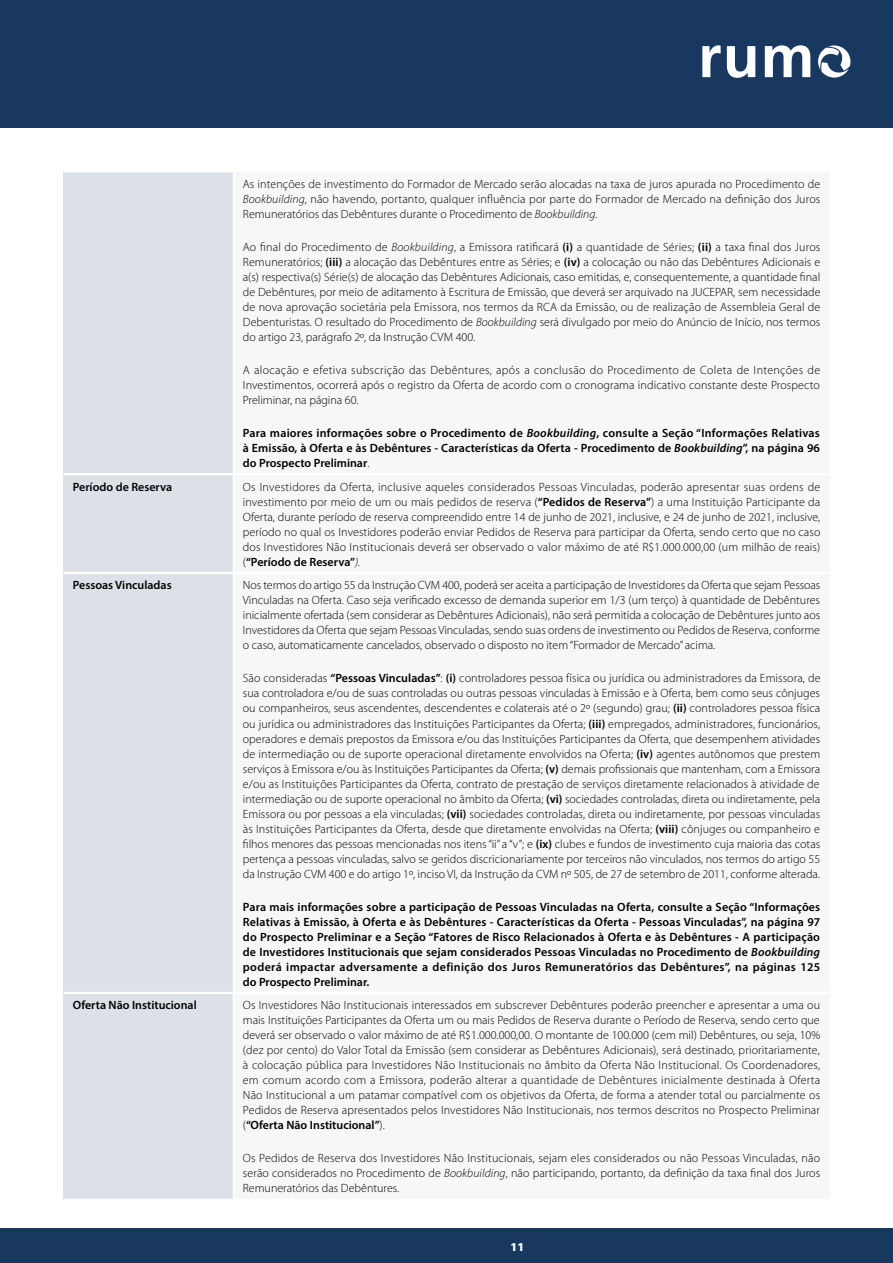
<style>
.page{position:relative;width:893px;height:1263px;background:#fff}
.page>*{position:absolute;margin:0;border:0;box-sizing:border-box;transform-origin:0 0}
.t1{font:300 12px/15px "Myriad Pro";color:#000;text-align:justify}
.t2{font:600 12px/15px "Myriad Pro";color:#000;text-align:justify}
.t3{font:900 12px "Myriad Pro";color:#fff}
.s1{font-style:italic}
.s2{font-weight:600}
.s3{font-weight:300}
</style>
<div class="page">
<div style="left:0;top:0;width:893px;height:128px;background:#183860"></div>
<div style="left:0;top:1229px;width:893px;height:34px;background:#183860"></div>
<svg style="left:702px;top:45px;width:19px;height:32px"></svg>
<svg style="left:727px;top:46px;width:28px;height:32px"></svg>
<svg style="left:765px;top:45px;width:45px;height:32px"></svg>
<svg style="left:818px;top:46px;width:32px;height:32px"></svg>
<div style="left:234px;top:171px;width:595px;height:303px;background:#f6f7f9"></div>
<div style="left:234px;top:474px;width:595px;height:99px;background:#f6f7f9"></div>
<div style="left:234px;top:573px;width:595px;height:420px;background:#f6f7f9"></div>
<div style="left:234px;top:993px;width:595px;height:207px;background:#f6f7f9"></div>
<div style="left:64px;top:171px;width:170px;height:303px;background:#dce1e7"></div>
<div style="left:64px;top:474px;width:170px;height:99px;background:#dce1e7"></div>
<div style="left:64px;top:573px;width:170px;height:420px;background:#dce1e7"></div>
<div style="left:64px;top:993px;width:170px;height:207px;background:#dce1e7"></div>
<hr style="left:64px;top:170px;width:170px;height:2px;background:#fff">
<hr style="left:234px;top:170px;width:595px;height:2px;background:#fff">
<hr style="left:233px;top:172px;width:2px;height:301px;background:#fff">
<hr style="left:64px;top:473px;width:170px;height:2px;background:#fff">
<hr style="left:234px;top:473px;width:595px;height:2px;background:#fff">
<hr style="left:233px;top:475px;width:2px;height:97px;background:#fff">
<hr style="left:64px;top:572px;width:170px;height:2px;background:#fff">
<hr style="left:234px;top:572px;width:595px;height:2px;background:#fff">
<hr style="left:233px;top:574px;width:2px;height:418px;background:#fff">
<hr style="left:64px;top:992px;width:170px;height:2px;background:#fff">
<hr style="left:234px;top:992px;width:595px;height:2px;background:#fff">
<hr style="left:233px;top:994px;width:2px;height:205px;background:#fff">
<hr style="left:64px;top:1199px;width:170px;height:2px;background:#fff">
<hr style="left:234px;top:1199px;width:595px;height:2px;background:#fff">
<p class="t1" style="left:243px;top:176px;width:579px">As intenções de investimento do Formador de Mercado serão alocadas na taxa de juros apurada no Procedimento de <span class="s1">Bookbuilding</span>, não havendo, portanto, qualquer infuência por parte do Formador de Mercado na defnição dos Juros Remuneratórios das Debêntures durante o Procedimento de <span class="s1">Bookbuilding</span>.</p>
<p class="t1" style="left:243px;top:239px;width:579px">Ao fnal do Procedimento de <span class="s1">Bookbuilding</span>, a Emissora ratifcará <span class="s2">(i)</span> a quantidade de Séries; <span class="s2">(ii)</span> a taxa fnal dos Juros Remuneratórios; <span class="s2">(iii)</span> a alocação das Debêntures entre as Séries; e <span class="s2">(iv)</span> a colocação ou não das Debêntures Adicionais e a(s) respectiva(s) Série(s) de alocação das Debêntures Adicionais, caso emitidas, e, consequentemente, a quantidade fnal de Debêntures, por meio de aditamento à Escritura de Emissão, que deverá ser arquivado na JUCEPAR, sem necessidade de nova aprovação societária pela Emissora, nos termos da RCA da Emissão, ou de realização de Assembleia Geral de Debenturistas. O resultado do Procedimento de <span class="s1">Bookbuilding</span> será divulgado por meio do Anúncio de Início, nos termos do artigo 23, parágrafo 2º, da Instrução CVM 400.</p>
<p class="t1" style="left:243px;top:362px;width:579px">A alocação e efetiva subscrição das Debêntures, após a conclusão do Procedimento de Coleta de Intenções de Investimentos, ocorrerá após o registro da Oferta de acordo com o cronograma indicativo constante deste Prospecto Preliminar, na página 60.</p>
<p class="t2" style="left:243px;top:425px;width:579px">Para maiores informações sobre o Procedimento de <span class="s1">Bookbuilding</span>, consulte a Seção “Informações Relativas à Emissão, à Oferta e às Debêntures - Características da Oferta - Procedimento de <span class="s1">Bookbuilding</span>”, na página 96 do Prospecto Preliminar<span class="s3">.</span></p>
<p class="t2" style="left:73px;top:479px;width:101px">Período de Reserva</p>
<p class="t1" style="left:243px;top:479px;width:579px">Os Investidores da Oferta, inclusive aqueles considerados Pessoas Vinculadas, poderão apresentar suas ordens de investimento por meio de um ou mais pedidos de reserva (<span class="s2">“Pedidos de Reserva”</span>) a uma Instituição Participante da Oferta, durante período de reserva compreendido entre 14 de junho de 2021, inclusive, e 24 de junho de 2021, inclusive, período no qual os Investidores poderão enviar Pedidos de Reserva para participar da Oferta, sendo certo que no caso dos Investidores Não Institucionais deverá ser observado o valor máximo de até R$1.000.000,00 (um milhão de reais) (<span class="s2">“Período de Reserva”</span><span class="s1">).</span></p>
<p class="t2" style="left:73px;top:578px;width:100px">Pessoas Vinculadas</p>
<p class="t1" style="left:243px;top:578px;width:579px">Nos termos do artigo 55 da Instrução CVM 400, poderá ser aceita a participação de Investidores da Oferta que sejam Pessoas Vinculadas na Oferta. Caso seja verifcado excesso de demanda superior em 1/3 (um terço) à quantidade de Debêntures inicialmente ofertada (sem considerar as Debêntures Adicionais), não será permitida a colocação de Debêntures junto aos Investidores da Oferta que sejam Pessoas Vinculadas, sendo suas ordens de investimento ou Pedidos de Reserva, conforme o caso, automaticamente cancelados, observado o disposto no item “Formador de Mercado” acima.</p>
<p class="t1" style="left:243px;top:671px;width:579px">São consideradas <span class="s2">“Pessoas Vinculadas”</span>: <span class="s2">(i)</span> controladores pessoa física ou jurídica ou administradores da Emissora, de sua controladora e/ou de suas controladas ou outras pessoas vinculadas à Emissão e à Oferta, bem como seus cônjuges ou companheiros, seus ascendentes, descendentes e colaterais até o 2º (segundo) grau; <span class="s2">(ii)</span> controladores pessoa física ou jurídica ou administradores das Instituições Participantes da Oferta; <span class="s2">(iii)</span> empregados, administradores, funcionários, operadores e demais prepostos da Emissora e/ou das Instituições Participantes da Oferta, que desempenhem atividades de intermediação ou de suporte operacional diretamente envolvidos na Oferta; <span class="s2">(iv)</span> agentes autônomos que prestem serviços à Emissora e/ou às Instituições Participantes da Oferta; <span class="s2">(v)</span> demais profssionais que mantenham, com a Emissora e/ou as Instituições Participantes da Oferta, contrato de prestação de serviços diretamente relacionados à atividade de intermediação ou de suporte operacional no âmbito da Oferta; <span class="s2">(vi)</span> sociedades controladas, direta ou indiretamente, pela Emissora ou por pessoas a ela vinculadas; <span class="s2">(vii)</span> sociedades controladas, direta ou indiretamente, por pessoas vinculadas às Instituições Participantes da Oferta, desde que diretamente envolvidas na Oferta; <span class="s2">(viii)</span> cônjuges ou companheiro e flhos menores das pessoas mencionadas nos itens “ii” a “v”; e <span class="s2">(ix)</span> clubes e fundos de investimento cuja maioria das cotas pertença a pessoas vinculadas, salvo se geridos discricionariamente por terceiros não vinculados, nos termos do artigo 55 da Instrução CVM 400 e do artigo 1º, inciso VI, da Instrução da CVM nº 505, de 27 de setembro de 2011, conforme alterada.</p>
<p class="t2" style="left:243px;top:899px;width:579px">Para mais informações sobre a participação de Pessoas Vinculadas na Oferta, consulte a Seção “Informações Relativas à Emissão, à Oferta e às Debêntures - Características da Oferta - Pessoas Vinculadas”, na página 97 do Prospecto Preliminar e a Seção “Fatores de Risco Relacionados à Oferta e às Debêntures - A participação de Investidores Institucionais que sejam considerados Pessoas Vinculadas no Procedimento de <span class="s1">Bookbuilding </span>poderá impactar adversamente a definição dos Juros Remuneratórios das Debêntures”, na páginas 125 do Prospecto Preliminar.</p>
<p class="t2" style="left:73px;top:997px;width:125px">Oferta Não Institucional</p>
<p class="t1" style="left:243px;top:998px;width:579px">Os Investidores Não Institucionais interessados em subscrever Debêntures poderão preencher e apresentar a uma ou mais Instituições Participantes da Oferta um ou mais Pedidos de Reserva durante o Período de Reserva, sendo certo que deverá ser observado o valor máximo de até R$1.000.000,00. O montante de 100.000 (cem mil) Debêntures, ou seja, 10% (dez por cento) do Valor Total da Emissão (sem considerar as Debêntures Adicionais), será destinado, prioritariamente, à colocação pública para Investidores Não Institucionais no âmbito da Oferta Não Institucional. Os Coordenadores, em comum acordo com a Emissora, poderão alterar a quantidade de Debêntures inicialmente destinada à Oferta Não Institucional a um patamar compatível com os objetivos da Oferta, de forma a atender total ou parcialmente os Pedidos de Reserva apresentados pelos Investidores Não Institucionais, nos termos descritos no Prospecto Preliminar (<span class="s2">“Oferta Não Institucional”</span>).</p>
<p class="t1" style="left:243px;top:1151px;width:579px">Os Pedidos de Reserva dos Investidores Não Institucionais, sejam eles considerados ou não Pessoas Vinculadas, não serão considerados no Procedimento de <span class="s1">Bookbuilding</span>, não participando, portanto, da defnição da taxa fnal dos Juros Remuneratórios das Debêntures.</p>
<p class="t3" style="left:511px;top:1240px;width:15px">11</p>
</div>
